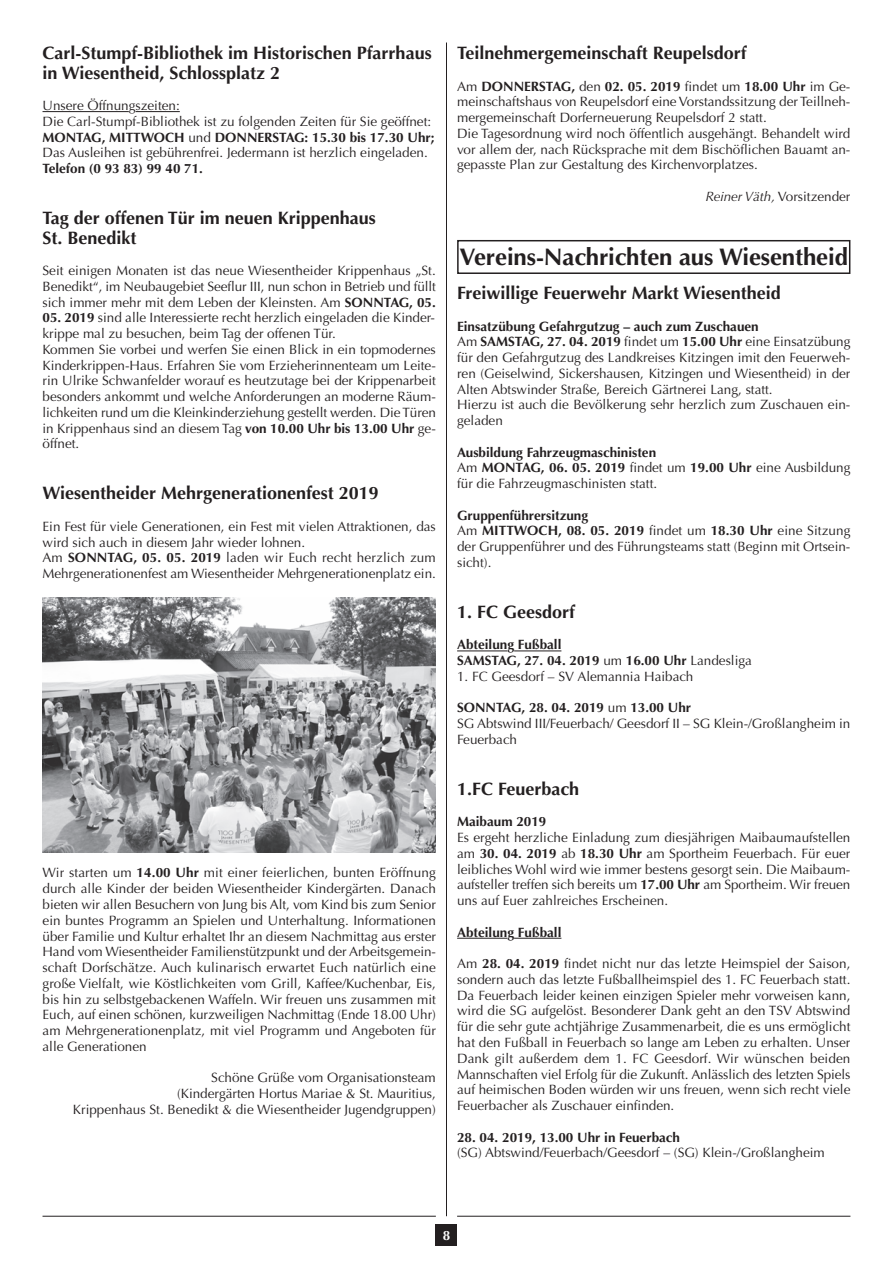
<style>
.page{position:relative;width:893px;height:1263px;background:#fff}
.page>*{position:absolute;margin:0;border:0;box-sizing:border-box;transform-origin:0 0}
.t1{font:700 24px "Optima";letter-spacing:-.005em;color:#231f20}
.t2{font:700 18px/19.5px "Optima";color:#231f20}
.t3{font:13.5px/15.8px "Optima";color:#231f20}
.t4{font:700 13.5px/15.8px "Optima";color:#231f20}
.t5{font:700 13.5px "Optima";color:#fff}
.s1{font-weight:700}
.s2{font-style:italic}
.s3{font-weight:400}
</style>
<div class="page">
<div style="left:436px;top:1225px;width:21px;height:21px;background:#231f20"></div>
<hr style="left:446px;top:43px;width:1px;height:1173px;background:#231f20">
<div style="left:457px;top:240px;width:393px;height:34px;border:2px solid #231f20"></div>
<hr style="left:43px;top:111px;width:86px;height:1px;background:#231f20">
<hr style="left:136px;top:111px;width:44px;height:1px;background:#231f20">
<hr style="left:457px;top:651px;width:50px;height:1px;background:#231f20">
<hr style="left:514px;top:651px;width:47px;height:1px;background:#231f20">
<hr style="left:457px;top:938px;width:50px;height:1px;background:#231f20">
<hr style="left:514px;top:938px;width:47px;height:1px;background:#231f20">
<img style="left:43px;top:597px;width:393px;height:255px">
<hr style="left:43px;top:1216px;width:393px;height:1px;background:#231f20">
<hr style="left:457px;top:1216px;width:393px;height:1px;background:#231f20">
<h2 class="t2" style="left:43px;top:43px;width:391px">Carl-Stumpf-Bibliothek im Historischen Pfarrhaus in Wiesentheid, Schlossplatz 2</h2>
<p class="t3" style="left:43px;top:98px;width:393px">Unsere Öffnungszeiten:<br>Die Carl-Stumpf-Bibliothek ist zu folgenden Zeiten für Sie geöffnet:<br><span class="s1">MONTAG, MITTWOCH</span> und <span class="s1">DONNERSTAG: 15.30 bis 17.30 Uhr; </span>Das Ausleihen ist gebührenfrei. Jedermann ist herzlich eingeladen.</p>
<p class="t4" style="left:43px;top:161px;width:162px">Telefon (0 93 83) 99 40 71.</p>
<h2 class="t2" style="left:43px;top:208px;width:335px">Tag der offenen Tür im neuen Krippenhaus<br>St. Benedikt</h2>
<p class="t3" style="left:43px;top:263px;width:395px;text-align:justify">Seit einigen Monaten ist das neue Wiesentheider Krippenhaus „St.<br>Benedikt“, im Neubaugebiet Seeflur III, nun schon in Betrieb und füllt sich immer mehr mit dem Leben der Kleinsten. Am <span class="s1">SONNTAG, 05.</span></p>
<p class="t3" style="left:43px;top:310px;width:395px"><span class="s1">05. 2019</span> sind alle Interessierte recht herzlich eingeladen die Kinder&shy;krippe mal zu besuchen, beim Tag der offenen Tür.<br>Kommen Sie vorbei und werfen Sie einen Blick in ein topmodernes Kinderkrippen-Haus. Erfahren Sie vom Erzieherinnenteam um Leite&shy;rin Ulrike Schwanfelder worauf es heutzutage bei der Krippenarbeit besonders ankommt und welche Anforderungen an moderne Räum&shy;lichkeiten rund um die Kleinkinderziehung gestellt werden. Die Türen in Krippenhaus sind an diesem Tag <span class="s1">von 10.00 Uhr bis 13.00 Uhr</span> ge&shy;öffnet.</p>
<h2 class="t2" style="left:43px;top:484px;width:338px">Wiesentheider Mehrgenerationenfest 2019</h2>
<p class="t3" style="left:43px;top:519px;width:395px">Ein Fest für viele Generationen, ein Fest mit vielen Attraktionen, das wird sich auch in diesem Jahr wieder lohnen.<br>Am <span class="s1">SONNTAG, 05. 05. 2019</span> laden wir Euch recht herzlich zum Mehrgenerationenfest am Wiesentheider Mehrgenerationenplatz ein.</p>
<p class="t3" style="left:43px;top:865px;width:395px;text-align:justify">Wir starten um <span class="s1">14.00 Uhr</span> mit einer feierlichen, bunten Eröffnung durch alle Kinder der beiden Wiesentheider Kindergärten. Danach bieten wir allen Besuchern von Jung bis Alt, vom Kind bis zum Senior ein buntes Programm an Spielen und Unterhaltung. Informationen über Familie und Kultur erhaltet Ihr an diesem Nachmittag aus erster Hand vom Wiesentheider Familienstützpunkt und der Arbeitsgemein&shy;schaft Dorfschätze. Auch kulinarisch erwartet Euch natürlich eine große Vielfalt, wie Köstlichkeiten vom Grill, Kaffee/Kuchenbar, Eis, bis hin zu selbstgebackenen Waffeln. Wir freuen uns zusammen mit Euch, auf einen schönen, kurzweiligen Nachmittag (Ende 18.00 Uhr) am Mehrgenerationenplatz, mit viel Programm und Angeboten für alle Generationen</p>
<p class="t3" style="left:73px;top:1070px;width:364px;text-align:right">Schöne Grüße vom Organisationsteam<br>(Kindergärten Hortus Mariae &amp; St. Mauritius,<br>Krippenhaus St. Benedikt &amp; die Wiesentheider Jugendgruppen)</p>
<h2 class="t2" style="left:457px;top:43px;width:291px">Teilnehmergemeinschaft Reupelsdorf</h2>
<p class="t3" style="left:457px;top:78px;width:395px">Am <span class="s1">DONNERSTAG,</span> den <span class="s1">02. 05. 2019</span> findet um <span class="s1">18.00 Uhr</span> im Ge&shy;meinschaftshaus von Reupelsdorf eine Vorstandssitzung der Teillneh&shy;mergemeinschaft Dorferneuerung Reupelsdorf 2 statt.<br>Die Tagesordnung wird noch öffentlich ausgehängt. Behandelt wird vor allem der, nach Rücksprache mit dem Bischöflichen Bauamt an&shy;gepasste Plan zur Gestaltung des Kirchenvorplatzes.</p>
<p class="t3" style="left:705px;top:189px;width:147px"><span class="s2">Reiner Väth,</span> Vorsitzender</p>
<h1 class="t1" style="left:459px;top:243px;width:390px">Vereins-Nachrichten aus Wiesentheid</h1>
<h2 class="t2" style="left:457px;top:283px;width:325px">Freiwillige Feuerwehr Markt Wiesentheid</h2>
<p class="t3" style="left:457px;top:318px;width:395px"><span class="s1">Einsatzübung Gefahrgutzug – auch zum Zuschauen<br></span>Am <span class="s1">SAMSTAG, 27. 04. 2019</span> findet um <span class="s1">15.00 Uhr</span> eine Einsatzübung für den Gefahrgutzug des Landkreises Kitzingen imit den Feuerweh&shy;ren (Geiselwind, Sickershausen, Kitzingen und Wiesentheid) in der Alten Abtswinder Straße, Bereich Gärtnerei Lang, statt.<br>Hierzu ist auch die Bevölkerung sehr herzlich zum Zuschauen ein&shy;geladen</p>
<p class="t3" style="left:457px;top:444px;width:395px"><span class="s1">Ausbildung Fahrzeugmaschinisten<br></span>Am <span class="s1">MONTAG, 06. 05. 2019</span> findet um <span class="s1">19.00 Uhr</span> eine Ausbildung für die Fahrzeugmaschinisten statt.</p>
<p class="t3" style="left:457px;top:507px;width:395px"><span class="s1">Gruppenführersitzung<br></span>Am <span class="s1">MITTWOCH, 08. 05. 2019</span> findet um <span class="s1">18.30 Uhr</span> eine Sitzung der Gruppenführer und des Führungsteams statt (Beginn mit Ortsein&shy;sicht).</p>
<h2 class="t2" style="left:457px;top:602px;width:119px">1. FC Geesdorf</h2>
<p class="t4" style="left:457px;top:637px;width:296px">Abteilung Fußball<br>SAMSTAG, 27. 04. 2019 <span class="s3">um</span> 16.00 Uhr <span class="s3">Landesliga</span></p>
<p class="t3" style="left:457px;top:669px;width:238px">1. FC Geesdorf – SV Alemannia Haibach</p>
<p class="t3" style="left:457px;top:700px;width:395px"><span class="s1">SONNTAG, 28. 04. 2019</span> um <span class="s1">13.00 Uhr<br></span>SG Abtswind III/Feuerbach/ Geesdorf II – SG Klein-/Großlangheim in<br>Feuerbach</p>
<h2 class="t2" style="left:457px;top:779px;width:123px">1.FC Feuerbach</h2>
<p class="t4" style="left:457px;top:814px;width:91px">Maibaum 2019</p>
<p class="t3" style="left:457px;top:830px;width:395px;text-align:justify">Es ergeht herzliche Einladung zum diesjährigen Maibaumaufstellen am <span class="s1">30. 04. 2019</span> ab <span class="s1">18.30 Uhr</span> am Sportheim Feuerbach. Für euer leibliches Wohl wird wie immer bestens gesorgt sein. Die Maibaum&shy;aufsteller treffen sich bereits um <span class="s1">17.00 Uhr</span> am Sportheim. Wir freuen uns auf Euer zahlreiches Erscheinen.</p>
<p class="t4" style="left:457px;top:924px;width:106px">Abteilung Fußball</p>
<p class="t3" style="left:457px;top:956px;width:395px;text-align:justify">Am <span class="s1">28. 04. 2019</span> findet nicht nur das letzte Heimspiel der Saison, sondern auch das letzte Fußballheimspiel des 1. FC Feuerbach statt.<br>Da Feuerbach leider keinen einzigen Spieler mehr vorweisen kann, wird die SG aufgelöst. Besonderer Dank geht an den TSV Abtswind für die sehr gute achtjährige Zusammenarbeit, die es uns ermöglicht hat den Fußball in Feuerbach so lange am Leben zu erhalten. Unser Dank gilt außerdem dem 1. FC Geesdorf. Wir wünschen beiden Mannschaften viel Erfolg für die Zukunft. Anlässlich des letzten Spiels auf heimischen Boden würden wir uns freuen, wenn sich recht viele Feuerbacher als Zuschauer einfinden.</p>
<p class="t4" style="left:457px;top:1129px;width:224px">28. 04. 2019, 13.00 Uhr in Feuerbach</p>
<p class="t3" style="left:457px;top:1145px;width:369px">(SG) Abtswind/Feuerbach/Geesdorf – (SG) Klein-/Großlangheim</p>
<p class="t5" style="left:443px;top:1227px;width:9px">8</p>
</div>
